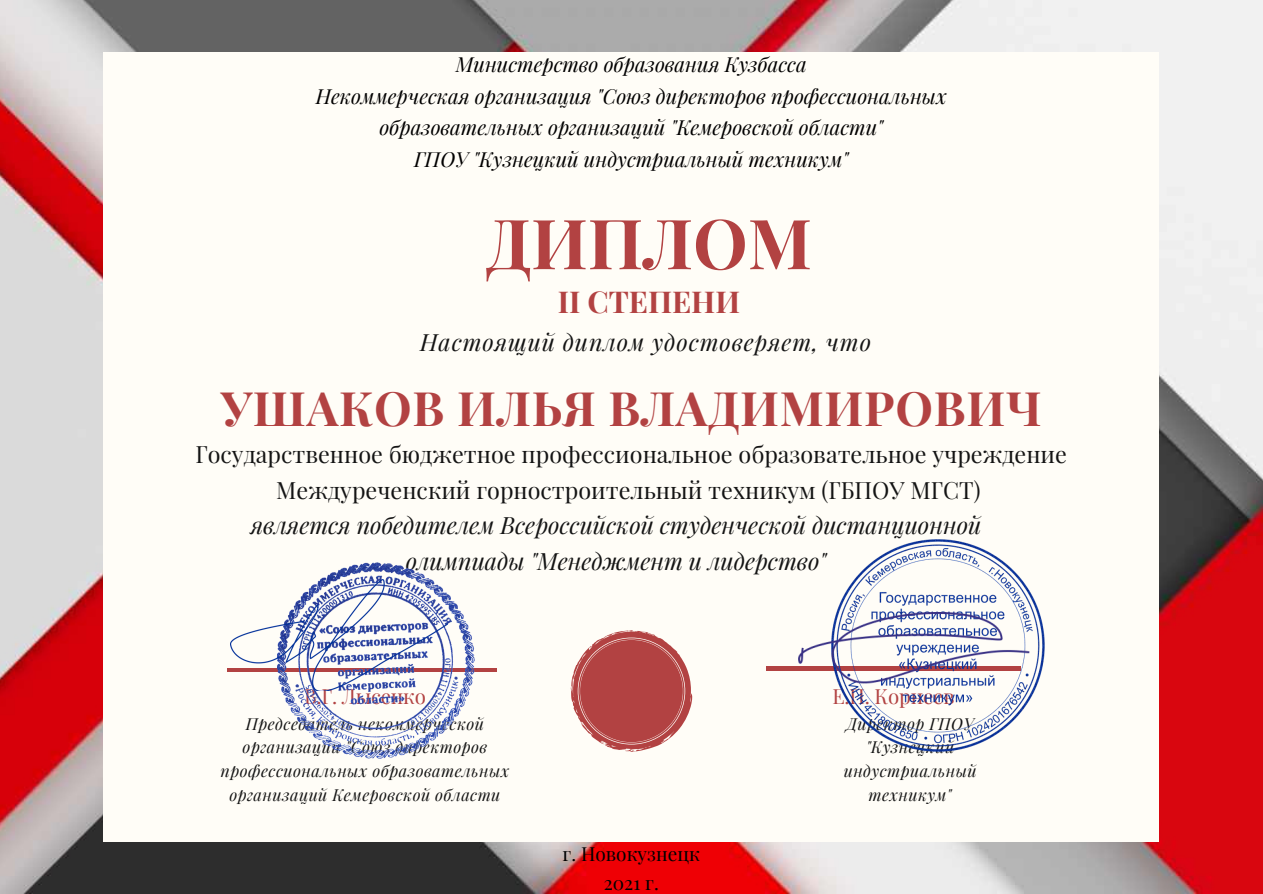
<style>
.page{position:relative;width:1263px;height:894px;background:#fff}
.page>*{position:absolute;margin:0;border:0;box-sizing:border-box;transform-origin:0 0}
.t1{font:700 69.15px "Playfair Display";color:#b24242}
.t2{font:700 47.55px "Playfair Display";letter-spacing:.015em;color:#b24242}
.t3{font:700 30.15px "Playfair Display";color:#b24242}
.t4{font:23.4px/36px "Playfair Display";color:#141414;text-align:center}
.t5{font:italic 23.4px/36.2px "Playfair Display";color:#141414;text-align:center}
.t6{font:italic 23.25px "Playfair Display";letter-spacing:.04em;color:#141414}
.t7{font:italic 20.4px/31.5px "Playfair Display";color:#000;text-align:center}
.t8{font:20.4px "Playfair Display";letter-spacing:-.01em;color:#b24242}
.t9{font:19.05px "Playfair Display";color:#000}
.t10{font:italic 16.2px/23.5px "Playfair Display";letter-spacing:.03em;color:#141414;text-align:center}
</style>
<div class="page">
<img style="left:0;top:0;width:1263px;height:893px">
<div style="left:104px;top:52px;width:1054px;height:788px;background:#fffdf7"></div>
<hr style="left:227px;top:668px;width:269px;height:3px;background:#b24242">
<svg style="left:571px;top:630px;width:121px;height:121px"></svg>
<hr style="left:766px;top:666px;width:255px;height:4px;background:#b24242">
<img style="left:281px;top:562px;width:193px;height:196px">
<img style="left:231px;top:579px;width:217px;height:111px">
<img style="left:836px;top:539px;width:208px;height:212px">
<img style="left:798px;top:612px;width:232px;height:71px">
<p class="t7" style="left:456px;top:48px;width:352px">Министерство образования Кузбасса</p>
<p class="t7" style="left:316px;top:79px;width:632px">Некоммерческая организация "Союз директоров профессиональных образовательных организаций "Кемеровской области"</p>
<p class="t7" style="left:414px;top:142px;width:436px">ГПОУ "Кузнецкий индустриальный техникум"</p>
<p class="t1" style="left:486px;top:194px;width:327px">ДИПЛОМ</p>
<p class="t3" style="left:558px;top:280px;width:184px">II СТЕПЕНИ</p>
<p class="t6" style="left:420px;top:326px;width:452px">Настоящий диплом удостоверяет, что</p>
<p class="t2" style="left:221px;top:375px;width:822px">УШАКОВ ИЛЬЯ ВЛАДИМИРОВИЧ</p>
<p class="t4" style="left:195px;top:435px;width:873px">Государственное бюджетное профессиональное образовательное учреждение<br>Междуреченский горностроительный техникум (ГБПОУ МГСТ)</p>
<p class="t5" style="left:251px;top:506px;width:732px">является победителем Всероссийской студенческой дистанционной олимпиады "Менеджмент и лидерство"</p>
<p class="t8" style="left:304px;top:681px;width:123px">В.Г. Лысенко</p>
<p class="t10" style="left:221px;top:711px;width:290px">Председатель некоммерческой организации "Союз директоров профессиональных образовательных организаций Кемеровской области</p>
<p class="t9" style="left:563px;top:839px;width:139px">г. Новокузнецк</p>
<p class="t9" style="left:604px;top:868px;width:57px">2021 г.</p>
<p class="t8" style="left:832px;top:681px;width:124px">Е.П. Корнеев</p>
<p class="t10" style="left:844px;top:711px;width:134px">Директор ГПОУ "Кузнецкий индустриальный техникум"</p>
</div>
